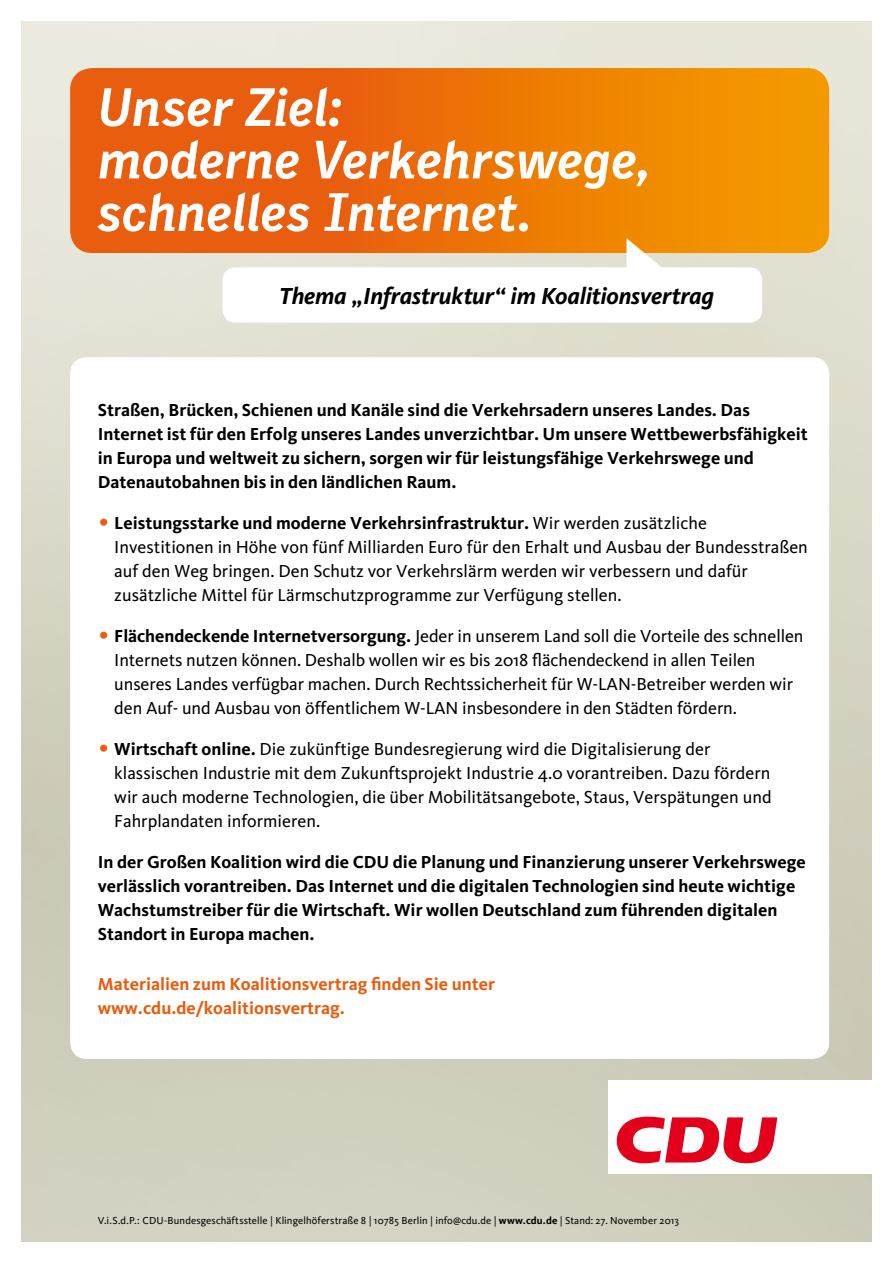
<style>
.page{position:relative;width:893px;height:1263px;background:#fff}
.page>*{position:absolute;margin:0;border:0;box-sizing:border-box;transform-origin:0 0}
.Register_HL{font:italic 700 54px/52.5px "CDU Skopex";letter-spacing:-.015em;color:#fff}
.Register_HL-2{font:italic 700 24px "CDU Kievit";letter-spacing:-.005em;color:#000}
.Fließtext_KoaVer{font:18px/24px "CDU Kievit";color:#000}
.Fließtext_hf_KoaVer{font:700 18px/24px "CDU Kievit";color:#000}
.Fließtext{font:700 18px/24px "CDU Kievit";color:#e95d0f}
.t1{font:10.5px "CDU Kievit";letter-spacing:.01em;color:#000}
.s1{font-weight:700}
</style>
<div class="page">
<svg style="left:70px;top:68px;width:759px;height:185px;background:#ec7308"></svg>
<svg style="left:616px;top:1116px;width:161px;height:47px"></svg>
<svg style="left:626px;top:238px;width:43px;height:30px"></svg>
<p class="Register_HL" style="left:98px;top:80px;width:555px">Unser Ziel:<br>moderne Verkehrswege, schnelles Internet.</p>
<p class="Register_HL-2" style="left:279px;top:282px;width:436px">Thema „Infrastruktur“ im Koalitionsvertrag</p>
<p class="Fließtext_hf_KoaVer" style="left:98px;top:398px;width:712px">Straßen, Brücken, Schienen und Kanäle sind die Verkehrsadern unseres Landes. Das Internet ist für den Erfolg unseres Landes unverzichtbar. Um unsere Wettbewerbsfähigkeit in Europa und weltweit zu sichern, sorgen wir für leistungsfähige Verkehrswege und Datenautobahnen bis in den ländlichen Raum.</p>
<p class="Fließtext_KoaVer" style="left:114px;top:511px;width:695px"><span class="s1">Leistungsstarke und moderne Verkehrsinfrastruktur.</span> Wir werden zusätzliche Investitionen in Höhe von fünf Milliarden Euro für den Erhalt und Ausbau der Bundesstraßen auf den Weg bringen. Den Schutz vor Verkehrslärm werden wir verbessern und dafür zusätzliche Mittel für Lärmschutzprogramme zur Verfügung stellen.</p>
<p class="Fließtext_KoaVer" style="left:114px;top:624px;width:691px"><span class="s1">Flächendeckende Internetversorgung.</span> Jeder in unserem Land soll die Vorteile des schnellen Internets nutzen können. Deshalb wollen wir es bis 2018 flächendeckend in allen Teilen unseres Landes verfügbar machen. Durch Rechtssicherheit für W-LAN-Betreiber werden wir den Auf- und Ausbau von öffentlichem W-LAN insbesondere in den Städten fördern.</p>
<p class="Fließtext_KoaVer" style="left:114px;top:737px;width:659px"><span class="s1">Wirtschaft online.</span> Die zukünftige Bundesregierung wird die Digitalisierung der klassischen Industrie mit dem Zukunftsprojekt Industrie 4.0 vorantreiben. Dazu fördern wir auch moderne Technologien, die über Mobilitätsangebote, Staus, Verspätungen und Fahrplandaten informieren.</p>
<p class="Fließtext_hf_KoaVer" style="left:98px;top:850px;width:709px">In der Großen Koalition wird die CDU die Planung und Finanzierung unserer Verkehrswege verlässlich vorantreiben. Das Internet und die digitalen Technologien sind heute wichtige Wachstumstreiber für die Wirtschaft. Wir wollen Deutschland zum führenden digitalen Standort in Europa machen.</p>
<p class="Fließtext" style="left:98px;top:971px;width:399px">Materialien zum Koalitionsvertrag finden Sie unter www.cdu.de/koalitionsvertrag.</p>
<p class="t1" style="left:98px;top:1215px;width:583px">V.i.S.d.P.: CDU-Bundesgeschäftsstelle | Klingelhöferstraße 8 | 10785 Berlin | info@cdu.de | <span class="s1">www.cdu.de</span> | Stand: 27. November 2013</p>
</div>
